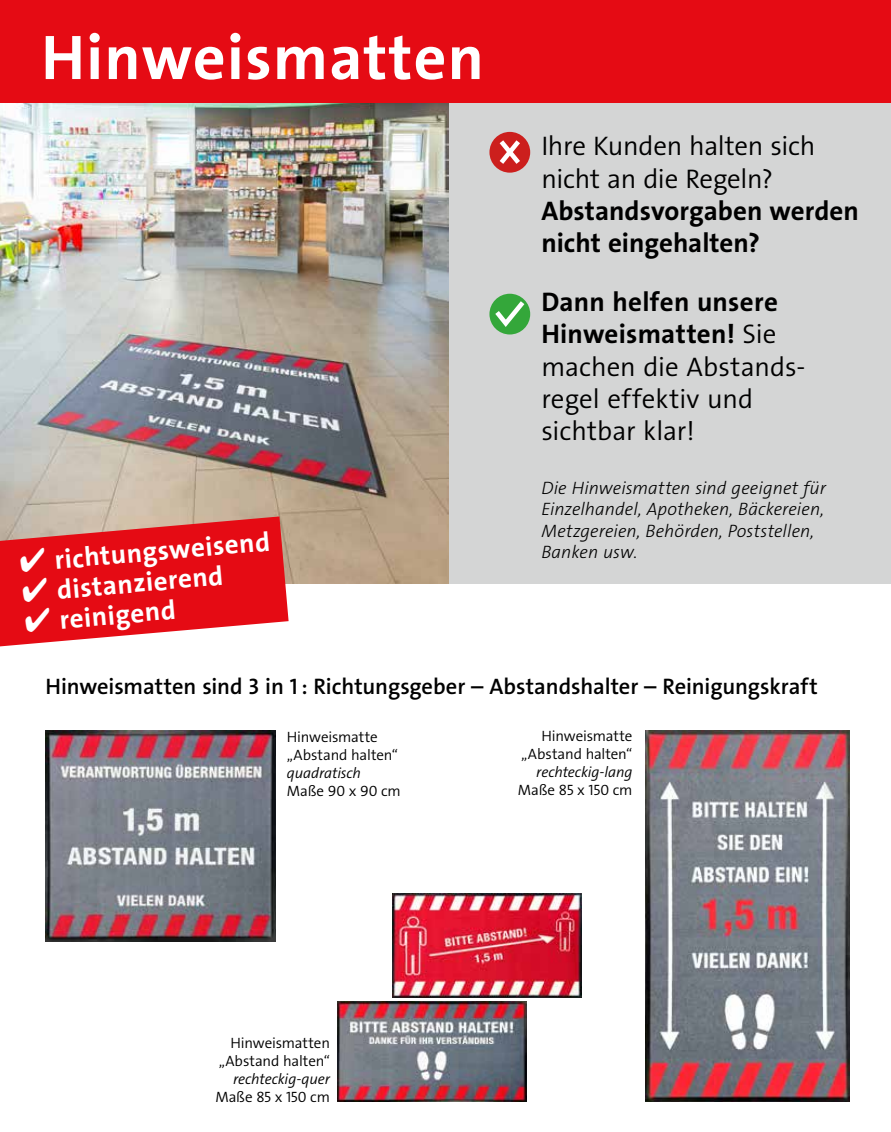
<style>
.page{position:relative;width:891px;height:1132px;background:#fff}
.page>*{position:absolute;margin:0;border:0;box-sizing:border-box;transform-origin:0 0}
.t1{font:700 63.6px "The Sans Os F";letter-spacing:.02em;color:#fff}
.t2{font:300 27px/32.4px "The Sans Os F";letter-spacing:-.005em;color:#000}
.t3{font:700 27px "The Sans Os F";color:#fff}
.t4{font:700 27px/32.4px "The Sans Os F";color:#000}
.t5{font:600 22.5px "The Sans Os F";letter-spacing:-.005em;color:#000}
.t6{font:italic 300 18px/21.6px "The Sans Os F";color:#000}
.t7{font:300 15px/18px "The Sans Os F";letter-spacing:-.01em;color:#000;text-align:right}
.t8{font:italic 300 15px "The Sans Os F";letter-spacing:-.01em;color:#000}
.s1{font-weight:700}
</style>
<div class="page">
<div style="left:0;top:102px;width:891px;height:481px;background:#d4d5d5"></div>
<img style="left:0;top:103px;width:448px;height:480px">
<div style="left:0;top:0;width:891px;height:103px;background:#e50b14"></div>
<svg style="left:489px;top:293px;width:41px;height:41px"></svg>
<svg style="left:490px;top:296px;width:39px;height:34px"></svg>
<div style="left:489px;top:132px;width:41px;height:41px;background:#cc1f1d;border-radius:50%"></div>
<svg style="left:495px;top:135px;width:29px;height:34px"></svg>
<svg style="left:0;top:516px;width:288px;height:130px;background:#e43237"></svg>
<img style="left:45px;top:730px;width:230px;height:210px">
<img style="left:645px;top:730px;width:204px;height:370px">
<img style="left:337px;top:1001px;width:189px;height:100px">
<img style="left:393px;top:893px;width:188px;height:104px">
<h1 class="t1" style="left:41px;top:17px;width:444px">Hinweismatten</h1>
<p class="t3" style="left:18px;top:545px;width:253px;rotate:-5deg">✔ richtungsweisend</p>
<p class="t3" style="left:21px;top:575px;width:203px;rotate:-5deg">✔ distanzierend</p>
<p class="t3" style="left:23px;top:605px;width:153px;rotate:-5deg">✔ reinigend</p>
<p class="t2" style="left:541px;top:130px;width:275px">Ihre Kunden halten sich nicht an die Regeln?</p>
<p class="t4" style="left:541px;top:195px;width:319px">Abstandsvorgaben werden nicht eingehalten?</p>
<p class="t2" style="left:541px;top:285px;width:265px"><span class="s1">Dann helfen unsere<br>Hinweismatten!</span> Sie machen die Abstands&shy;regel effektiv und sichtbar klar!</p>
<p class="t6" style="left:541px;top:477px;width:286px">Die Hinweismatten sind geeignet für<br>Einzelhandel, Apotheken, Bäckereien,<br>Metzgereien, Behörden, Poststellen,<br>Banken usw.</p>
<p class="t5" style="left:45px;top:672px;width:773px">Hinweismatten sind 3 in 1: Richtungsgeber – Abstandshalter – Reinigungskraft</p>
<p class="t7" style="left:287px;top:728px;width:113px;text-align:left">Hinweismatte „Abstand halten“</p>
<p class="t8" style="left:287px;top:763px;width:76px">quadratisch</p>
<p class="t7" style="left:287px;top:782px;width:115px">Maße 90 x 90 cm</p>
<p class="t7" style="left:219px;top:1033px;width:113px">Hinweismatten „Abstand halten“</p>
<p class="t8" style="left:233px;top:1068px;width:98px">rechteckig-quer</p>
<p class="t7" style="left:215px;top:1087px;width:116px">Maße 85 x 150 cm</p>
<p class="t7" style="left:521px;top:727px;width:113px">Hinweismatte „Abstand halten“</p>
<p class="t8" style="left:536px;top:762px;width:98px">rechteckig-lang</p>
<p class="t7" style="left:518px;top:781px;width:116px">Maße 85 x 150 cm</p>
</div>
